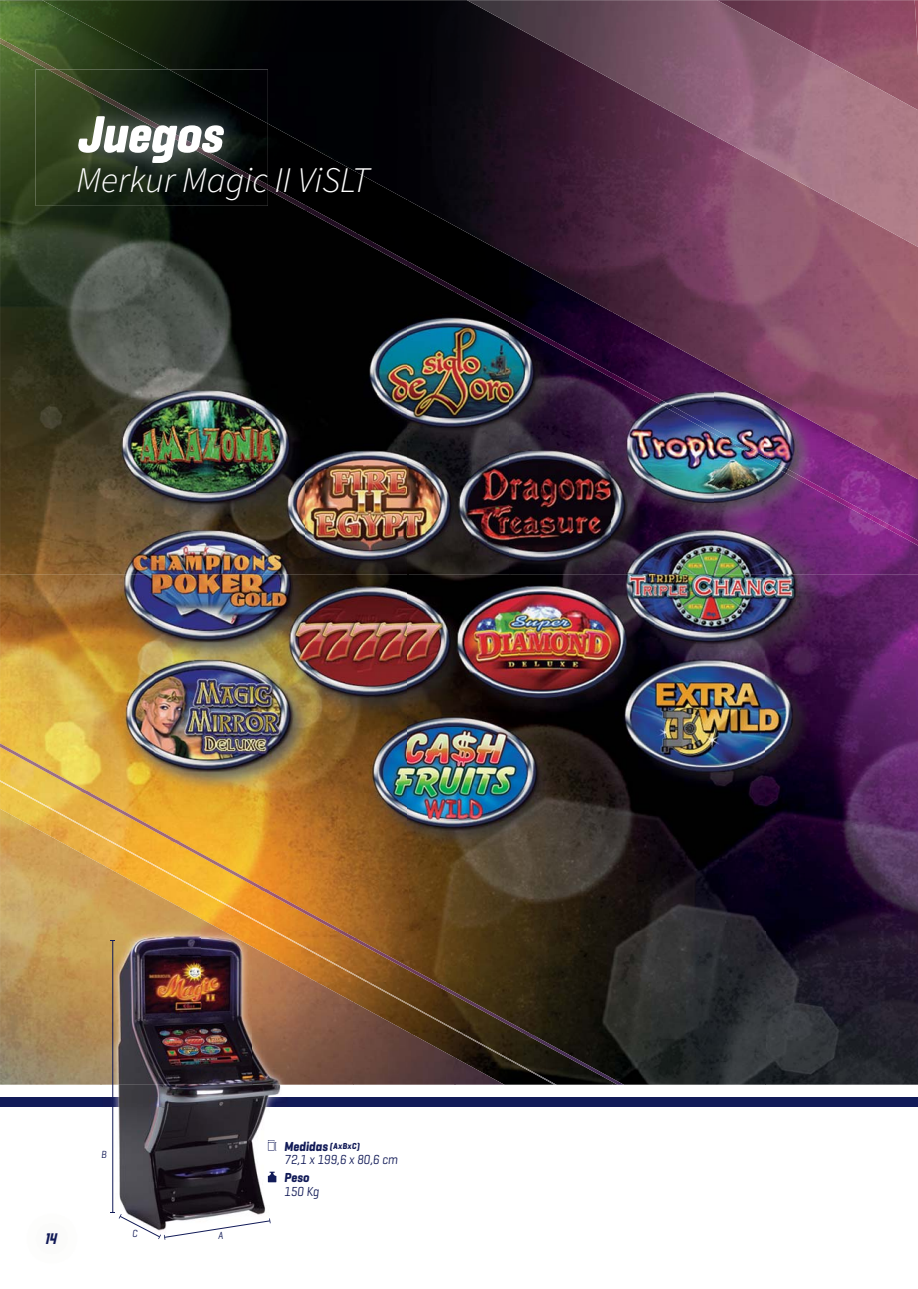
<style>
.page{position:relative;width:918px;height:1289px;background:#fff}
.page>*{position:absolute;margin:0;border:0;box-sizing:border-box;transform-origin:0 0}
.t1{font:italic 700 extra-condensed 53.25px "Geogrotesque";color:#fff}
.t2{font:italic 300 36px "Source Sans Pro";color:#fff}
.t3{font:italic 15px "New Comic Title";color:#111a57}
.t4{font:italic 13.35px/13.5px "Geogrotesque";color:#111a57;scale:.9 1}
.t5{font:italic 700 13.35px "Geogrotesque";color:#111a57;scale:.9 1}
.t6{font:italic 10.5px "Geogrotesque";color:#111a57;scale:.9 1}
.s1{font-weight:700}
.s2{font-weight:700;font-size:8.85px}
</style>
<div class="page">
<img style="left:0;top:70px;width:50px;height:504px">
<img style="left:0;top:574px;width:408px;height:306px">
<img style="left:408px;top:574px;width:357px;height:357px">
<img style="left:765px;top:574px;width:153px;height:510px">
<img style="left:269px;top:880px;width:140px;height:51px">
<img style="left:253px;top:931px;width:513px;height:51px">
<img style="left:354px;top:982px;width:412px;height:51px">
<img style="left:537px;top:1033px;width:229px;height:51px">
<img style="left:0;top:780px;width:101px;height:28px">
<img style="left:101px;top:830px;width:86px;height:24px">
<img style="left:202px;top:881px;width:78px;height:52px">
<img style="left:274px;top:932px;width:99px;height:14px">
<img style="left:367px;top:983px;width:100px;height:9px">
<img style="left:455px;top:1034px;width:102px;height:50px">
<img style="left:0;top:743px;width:91px;height:49px">
<img style="left:81px;top:791px;width:99px;height:50px">
<img style="left:170px;top:840px;width:99px;height:50px">
<img style="left:260px;top:889px;width:104px;height:50px">
<img style="left:349px;top:938px;width:99px;height:50px">
<img style="left:438px;top:987px;width:99px;height:49px">
<img style="left:520px;top:1035px;width:104px;height:49px">
<img style="left:0;top:808px;width:101px;height:276px">
<img style="left:100px;top:854px;width:102px;height:230px">
<img style="left:202px;top:900px;width:51px;height:184px">
<img style="left:252px;top:946px;width:102px;height:138px">
<img style="left:353px;top:992px;width:102px;height:92px">
<img style="left:454px;top:1056px;width:51px;height:28px">
<img style="left:255px;top:206px;width:51px;height:368px">
<img style="left:50px;top:206px;width:205px;height:368px">
<img style="left:306px;top:241px;width:102px;height:333px">
<img style="left:408px;top:295px;width:102px;height:279px">
<img style="left:510px;top:374px;width:102px;height:200px">
<img style="left:612px;top:430px;width:102px;height:144px">
<img style="left:714px;top:458px;width:102px;height:116px">
<img style="left:816px;top:546px;width:102px;height:28px">
<img style="left:0;top:0;width:137px;height:69px">
<div style="left:267px;top:160px;width:39px;height:75px;background:#010101"></div>
<img style="left:357px;top:213px;width:45px;height:50px">
<img style="left:408px;top:267px;width:98px;height:28px">
<img style="left:510px;top:320px;width:99px;height:54px">
<img style="left:612px;top:373px;width:100px;height:57px">
<img style="left:714px;top:427px;width:51px;height:31px">
<img style="left:765px;top:427px;width:102px;height:64px">
<img style="left:867px;top:479px;width:51px;height:16px">
<img style="left:838px;top:491px;width:30px;height:4px">
<img style="left:0;top:38px;width:58px;height:32px">
<img style="left:267px;top:184px;width:32px;height:28px">
<img style="left:306px;top:213px;width:67px;height:28px">
<img style="left:360px;top:241px;width:106px;height:51px">
<img style="left:452px;top:291px;width:107px;height:52px">
<img style="left:546px;top:342px;width:106px;height:52px">
<img style="left:639px;top:393px;width:106px;height:52px">
<img style="left:732px;top:444px;width:106px;height:51px">
<img style="left:816px;top:495px;width:102px;height:51px">
<img style="left:42px;top:0;width:425px;height:53px">
<img style="left:137px;top:53px;width:330px;height:53px">
<img style="left:268px;top:106px;width:199px;height:54px">
<img style="left:299px;top:159px;width:168px;height:54px">
<img style="left:402px;top:213px;width:516px;height:54px">
<img style="left:506px;top:266px;width:412px;height:54px">
<img style="left:609px;top:319px;width:309px;height:54px">
<img style="left:712px;top:373px;width:206px;height:54px">
<img style="left:815px;top:426px;width:103px;height:53px">
<img style="left:467px;top:0;width:451px;height:247px">
<img style="left:0;top:1084px;width:918px;height:156px">
<img style="left:0;top:1097px;width:918px;height:9px">
<img style="left:6px;top:1193px;width:90px;height:47px">
<svg style="left:268px;top:1171px;width:8px;height:11px"></svg>
<svg style="left:268px;top:1140px;width:8px;height:10px"></svg>
<hr style="left:112px;top:940px;width:1px;height:272px;background:#111a57">
<svg style="left:110px;top:1212px;width:161px;height:27px"></svg>
<img style="left:36px;top:69px;width:232px;height:137px">
<img style="left:48px;top:69px;width:220px;height:121px">
<img style="left:169px;top:69px;width:99px;height:55px">
<h1 class="t1" style="left:77px;top:117px;width:154px">Juegos</h1>
<h2 class="t2" style="left:77px;top:166px;width:295px">Merkur Magic II ViSLT</h2>
<p class="t3" style="left:45px;top:1231px;width:13px">14</p>
<p class="t6" style="left:101px;top:1150px;width:8px">B</p>
<p class="t6" style="left:132px;top:1229px;width:7px">C</p>
<p class="t6" style="left:218px;top:1231px;width:7px">A</p>
<p class="t4" style="left:284px;top:1140px;width:128px"><span class="s1">Medidas</span> <span class="s2">(AxBxC)<br></span>72,1 x 199,6 x 80,6 cm</p>
<p class="t5" style="left:284px;top:1172px;width:29px">Peso</p>
<p class="t4" style="left:284px;top:1185px;width:40px">150 Kg</p>
</div>
